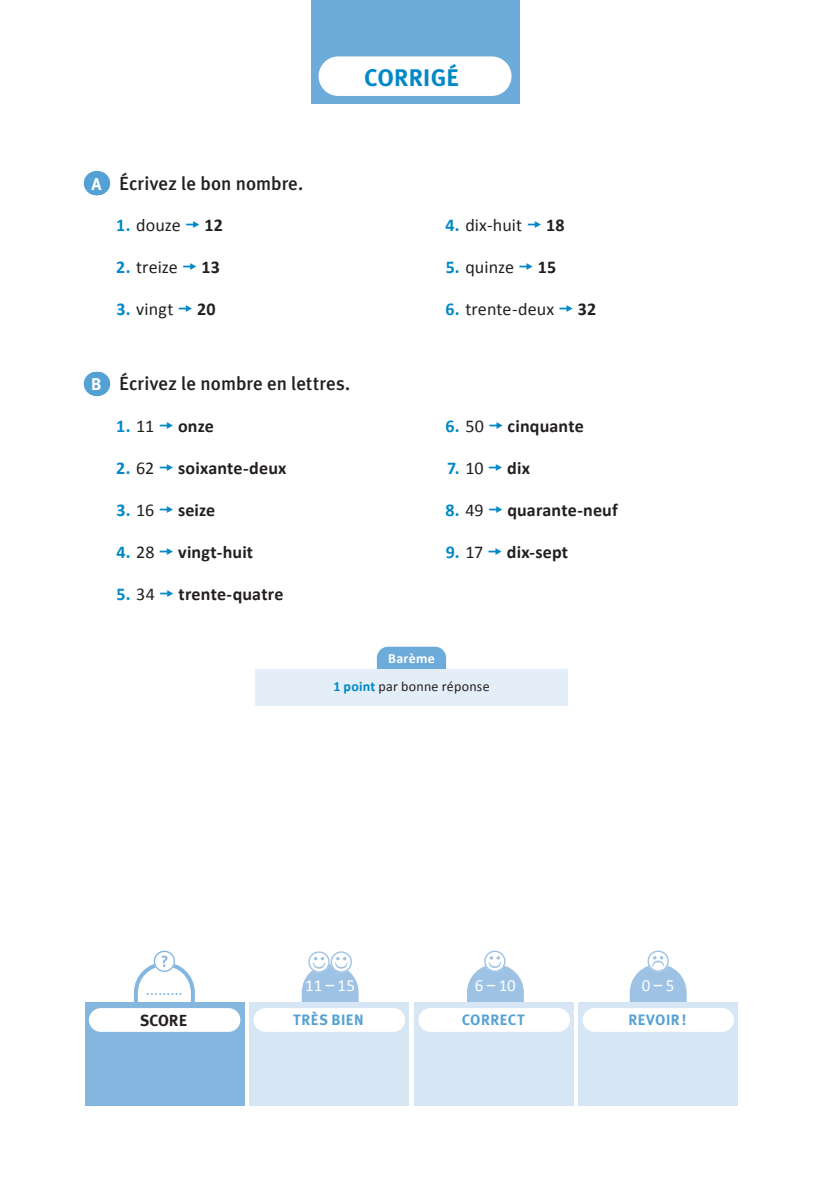
<style>
.page{position:relative;width:823px;height:1191px;background:#fff}
.page>*{position:absolute;margin:0;border:0;box-sizing:border-box;transform-origin:0 0}
.t1{font:700 24px "Meta Pro";letter-spacing:.01em;color:#0088c7}
.t2{font:500 19px "Meta Plus";letter-spacing:.005em;color:#231f20}
.t3{font:700 18px "Calibri";letter-spacing:.01em;color:#231f20}
.t4{font:18px "Calibri";letter-spacing:.005em;color:#231f20}
.t5{font:700 18px "Calibri";color:#0088c7}
.t6{font:18px "Calibri";color:#85b6df}
.t7{font:17px "Calibri";color:#fff}
.t8{font:700 16px "Meta Plus";letter-spacing:.005em;color:#231f20}
.t9{font:700 15px "Meta Pro";letter-spacing:.03em;color:#54a1d5}
.t10{font:14px/28.2px "Calibri";letter-spacing:.015em;color:#231f20;text-align:center}
.s1{font-family:"Meta Pro";font-weight:700;font-size:17px;color:#fff}
.s2{font-weight:700;color:#0088c7}
.s3{font-weight:400;color:#231f20}
.s4{font-weight:700;color:#fff}
</style>
<div class="page">
<div style="left:301px;top:964px;width:57px;height:79px;background:#9dc2e4;border-radius:28px"></div>
<div style="left:134px;top:962px;width:61px;height:83px;border:4px solid #85b6df;border-radius:28px"></div>
<div style="left:466px;top:964px;width:57px;height:79px;background:#9dc2e4;border-radius:28px"></div>
<div style="left:629px;top:964px;width:57px;height:79px;background:#9dc2e4;border-radius:28px"></div>
<div style="left:85px;top:1002px;width:159px;height:104px;background:#85b6df"></div>
<div style="left:250px;top:1002px;width:158px;height:104px;background:#d6e6f4"></div>
<div style="left:414px;top:1002px;width:159px;height:104px;background:#d6e6f4"></div>
<div style="left:578px;top:1002px;width:159px;height:104px;background:#d6e6f4"></div>
<div style="left:89px;top:1008px;width:151px;height:23px;background:#fff;border-radius:12px"></div>
<div style="left:253px;top:1008px;width:152px;height:23px;background:#fff;border-radius:12px"></div>
<div style="left:418px;top:1008px;width:151px;height:23px;background:#fff;border-radius:12px"></div>
<div style="left:582px;top:1008px;width:151px;height:23px;background:#fff;border-radius:12px"></div>
<svg style="left:647px;top:950px;width:21px;height:21px"></svg>
<svg style="left:484px;top:950px;width:21px;height:22px"></svg>
<svg style="left:308px;top:951px;width:44px;height:21px"></svg>
<svg style="left:154px;top:950px;width:21px;height:22px"></svg>
<div style="left:310px;top:0;width:209px;height:103px;background:#6dabda"></div>
<div style="left:318px;top:56px;width:193px;height:40px;background:#fff;border-radius:20px"></div>
<svg style="left:96px;top:171px;width:2px;height:24px"></svg>
<svg style="left:96px;top:372px;width:2px;height:24px"></svg>
<svg style="left:376px;top:646px;width:70px;height:23px;background:#77b1dc"></svg>
<div style="left:255px;top:669px;width:312px;height:37px;background:#e4eef8"></div>
<h1 class="t1" style="left:364px;top:59px;width:96px">CORRIGÉ</h1>
<p class="t2" style="left:91px;top:172px;width:213px"><span class="s1">A</span> Écrivez le bon nombre.</p>
<p class="t4" style="left:116px;top:214px;width:66px"><span class="s2">1.</span> douze</p>
<p class="t3" style="left:204px;top:214px;width:20px">12</p>
<p class="t4" style="left:116px;top:256px;width:63px"><span class="s2">2.</span> treize</p>
<p class="t3" style="left:201px;top:256px;width:20px">13</p>
<p class="t4" style="left:116px;top:298px;width:58px"><span class="s2">3.</span> vingt</p>
<p class="t3" style="left:197px;top:298px;width:20px">20</p>
<p class="t2" style="left:91px;top:372px;width:260px"><span class="s1">B</span> Écrivez le nombre en lettres.</p>
<p class="t5" style="left:116px;top:415px;width:40px">1. <span class="s3">11</span></p>
<p class="t3" style="left:178px;top:415px;width:37px">onze</p>
<p class="t5" style="left:116px;top:457px;width:40px">2. <span class="s3">62</span></p>
<p class="t3" style="left:178px;top:457px;width:110px">soixante-deux</p>
<p class="t5" style="left:116px;top:498px;width:39px">3. <span class="s3">16</span></p>
<p class="t3" style="left:178px;top:498px;width:39px">seize</p>
<p class="t5" style="left:116px;top:540px;width:40px">4. <span class="s3">28</span></p>
<p class="t3" style="left:178px;top:540px;width:76px">vingt-huit</p>
<p class="t5" style="left:116px;top:582px;width:40px">5. <span class="s3">34</span></p>
<p class="t3" style="left:178px;top:582px;width:106px">trente-quatre</p>
<p class="t4" style="left:445px;top:214px;width:78px"><span class="s2">4.</span> dix-huit</p>
<p class="t3" style="left:545px;top:214px;width:20px">18</p>
<p class="t4" style="left:445px;top:256px;width:70px"><span class="s2">5.</span> quinze</p>
<p class="t3" style="left:537px;top:256px;width:20px">15</p>
<p class="t4" style="left:445px;top:298px;width:110px"><span class="s2">6.</span> trente-deux</p>
<p class="t3" style="left:577px;top:298px;width:20px">32</p>
<p class="t5" style="left:445px;top:415px;width:40px">6. <span class="s3">50</span></p>
<p class="t3" style="left:507px;top:415px;width:78px">cinquante</p>
<p class="t5" style="left:447px;top:457px;width:38px">7. <span class="s3">10</span></p>
<p class="t3" style="left:507px;top:457px;width:24px">dix</p>
<p class="t5" style="left:445px;top:498px;width:40px">8. <span class="s3">49</span></p>
<p class="t3" style="left:507px;top:498px;width:112px">quarante-neuf</p>
<p class="t5" style="left:445px;top:540px;width:39px">9. <span class="s3">17</span></p>
<p class="t3" style="left:506px;top:540px;width:63px">dix-sept</p>
<p class="t6" style="left:146px;top:977px;width:39px">………</p>
<p class="t10" style="left:333px;top:644px;width:158px"><span class="s4">Barème<br></span><span class="s2">1 point</span> par bonne réponse</p>
<p class="t7" style="left:305px;top:974px;width:51px">11 – 15</p>
<p class="t7" style="left:474px;top:974px;width:43px">6 – 10</p>
<p class="t7" style="left:641px;top:974px;width:34px">0 – 5</p>
<p class="t8" style="left:140px;top:1010px;width:49px">SCORE</p>
<p class="t9" style="left:293px;top:1008px;width:72px">TRÈS BIEN</p>
<p class="t9" style="left:461px;top:1008px;width:64px">CORRECT</p>
<p class="t9" style="left:628px;top:1008px;width:59px">REVOIR!</p>
</div>
